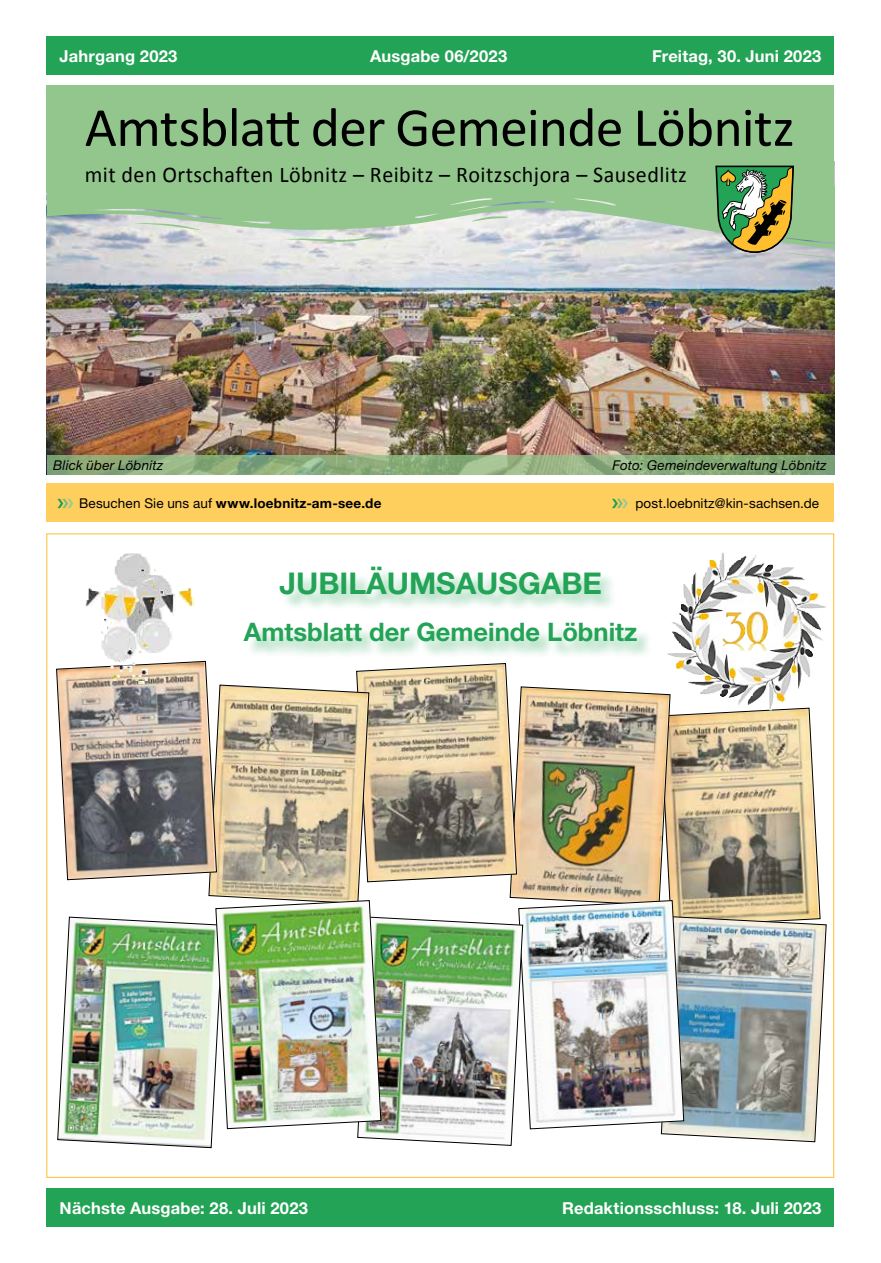
<style>
.page{position:relative;width:881px;height:1263px;background:#fff}
.page>*{position:absolute;margin:0;border:0;box-sizing:border-box;transform-origin:0 0}
.t1{font:55.5px "Calibri";letter-spacing:-.01em;color:#000}
.t2{font:700 30px "Helvetica Neue LT";color:#22a355}
.t3{font:700 25.5px "Helvetica Neue LT";color:#22a355}
.t4{font:22.5px "Calibri";letter-spacing:.02em;color:#000}
.t5{font:700 16.5px "Helvetica Neue LT";letter-spacing:.01em;color:#fff}
.t6{font:italic 13.5px "Helvetica Neue LT";letter-spacing:.01em;color:#000}
.t7{font:700 13.5px "Helvetica Neue LT";letter-spacing:.02em;color:#000}
.t8{font:13.5px "Helvetica Neue LT";letter-spacing:.01em;color:#000}
.s1{font-weight:400}
</style>
<div class="page">
<img style="left:47px;top:253px;width:786px;height:202px">
<div style="left:47px;top:36px;width:786px;height:38px;background:#22a355"></div>
<div style="left:47px;top:1188px;width:786px;height:39px;background:#22a355"></div>
<div style="left:47px;top:484px;width:786px;height:38px;background:#ffcf5d"></div>
<svg style="left:57px;top:499px;width:16px;height:9px"></svg>
<svg style="left:612px;top:499px;width:15px;height:9px"></svg>
<div style="left:47px;top:85px;width:786px;height:107px;background:#93c68c"></div>
<svg style="left:47px;top:455px;width:787px;height:20px;background:#8cad7c"></svg>
<svg style="left:47px;top:192px;width:668px;height:61px;background:#b7d0b7"></svg>
<svg style="left:282px;top:234px;width:104px;height:8px"></svg>
<svg style="left:470px;top:216px;width:39px;height:5px"></svg>
<svg style="left:135px;top:223px;width:65px;height:7px"></svg>
<svg style="left:715px;top:165px;width:118px;height:97px;background:#8da774"></svg>
<div style="left:246px;top:567px;width:407px;height:92px;background:#22a355;opacity:.43"></div>
<img style="left:56px;top:661px;width:770px;height:487px">
<img style="left:85px;top:553px;width:109px;height:131px">
<img style="left:666px;top:553px;width:160px;height:157px">
<img style="left:722px;top:612px;width:45px;height:41px">
<p class="t5" style="left:60px;top:46px;width:119px">Jahrgang 2023</p>
<p class="t5" style="left:370px;top:46px;width:139px">Ausgabe 06/2023</p>
<p class="t5" style="left:652px;top:46px;width:171px">Freitag, 30. Juni 2023</p>
<h1 class="t1" style="left:85px;top:93px;width:711px">Amtsblatt der Gemeinde Löbnitz</h1>
<h3 class="t4" style="left:85px;top:161px;width:603px">mit den Ortschaften Löbnitz – Reibitz – Roitzschjora – Sausedlitz</h3>
<p class="t6" style="left:53px;top:457px;width:111px">Blick über Löbnitz</p>
<p class="t6" style="left:612px;top:457px;width:215px">Foto: Gemeindeverwaltung Löbnitz</p>
<p class="t7" style="left:79px;top:495px;width:304px"><span class="s1">Besuchen Sie uns auf</span> www.loebnitz-am-see.de</p>
<p class="t8" style="left:635px;top:495px;width:185px">post.loebnitz@kin-sachsen.de</p>
<h2 class="t2" style="left:279px;top:565px;width:324px">JUBILÄUMSAUSGABE</h2>
<h3 class="t3" style="left:244px;top:616px;width:395px">Amtsblatt der Gemeinde Löbnitz</h3>
<p class="t5" style="left:60px;top:1198px;width:250px">Nächste Ausgabe: 28. Juli 2023</p>
<p class="t5" style="left:562px;top:1198px;width:261px">Redaktionsschluss: 18. Juli 2023</p>
</div>
